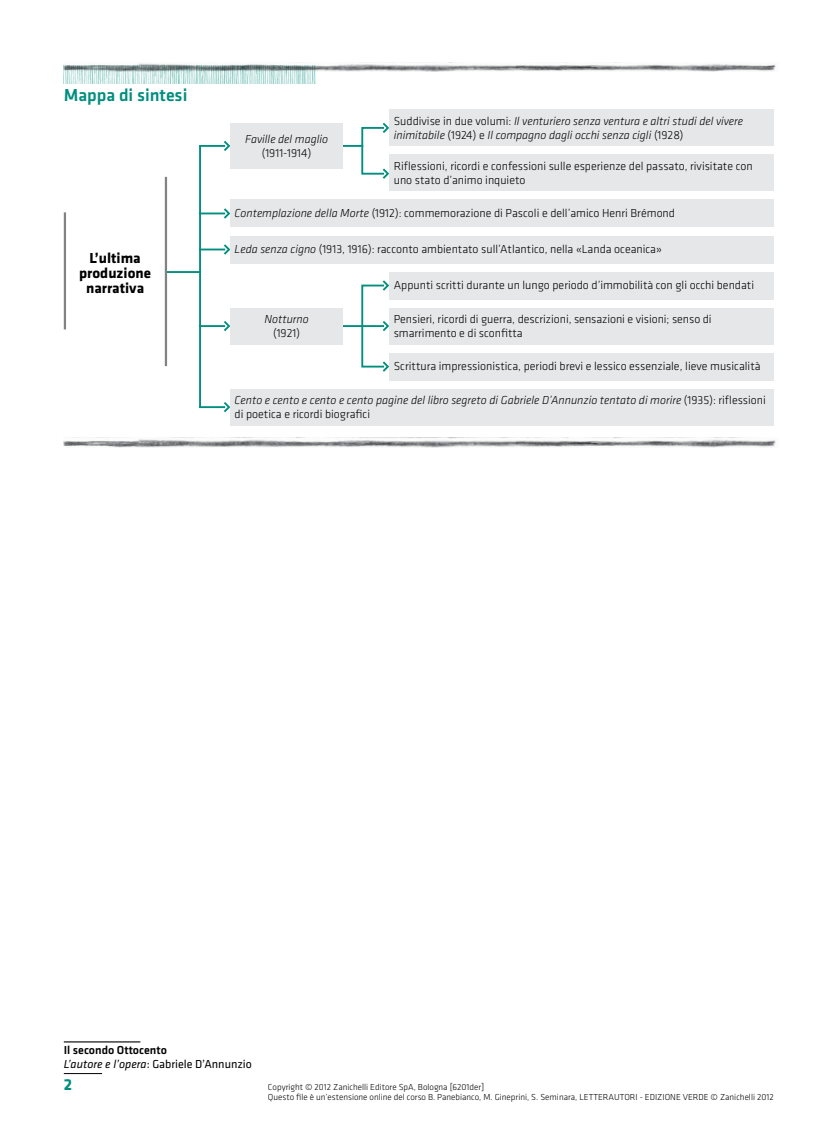
<style>
.page{position:relative;width:838px;height:1132px;background:#fff}
.page>*{position:absolute;margin:0;border:0;box-sizing:border-box;transform-origin:0 0}
.t1{font:500 18px "Klavika";color:#008e7f}
.t2{font:700 16.5px "Klavika";color:#008e7f}
.t3{font:700 15px/15px "Klavika";color:#000;text-align:center}
.t4{font:300 12px/13.5px "Klavika";color:#000}
.t5{font:italic 300 12px/13.5px "Klavika";color:#000}
.t6{font:12px/13.5px "Klavika";color:#000}
.t7{font:300 9px/10.5px "Klavika";color:#000}
.s1{font-style:normal}
.s2{font-style:italic}
.s3{font-weight:500}
</style>
<div class="page">
<hr style="left:64px;top:1040px;width:76px;height:2px;background:#000">
<hr style="left:64px;top:1072px;width:38px;height:1px;background:#000">
<img style="left:64px;top:72px;width:251px;height:12px">
<img style="left:64px;top:438px;width:712px;height:9px">
<img style="left:64px;top:62px;width:712px;height:10px">
<hr style="left:167px;top:271px;width:33px;height:2px;background:#008e7f">
<hr style="left:64px;top:212px;width:2px;height:117px;background:#808285">
<hr style="left:165px;top:177px;width:2px;height:189px;background:#808285">
<hr style="left:362px;top:325px;width:22px;height:2px;background:#008e7f">
<svg style="left:385px;top:322px;width:4px;height:9px"></svg>
<div style="left:361px;top:284px;width:24px;height:83px;border:2px solid #008e7f"></div>
<svg style="left:383px;top:361px;width:6px;height:10px"></svg>
<div style="left:361px;top:127px;width:24px;height:47px;border:2px solid #008e7f"></div>
<svg style="left:383px;top:168px;width:6px;height:11px"></svg>
<svg style="left:383px;top:280px;width:6px;height:10px"></svg>
<svg style="left:383px;top:123px;width:6px;height:10px"></svg>
<hr style="left:199px;top:145px;width:2px;height:263px;background:#008e7f">
<hr style="left:199px;top:325px;width:26px;height:2px;background:#008e7f">
<svg style="left:224px;top:321px;width:6px;height:10px"></svg>
<hr style="left:199px;top:145px;width:26px;height:2px;background:#008e7f">
<svg style="left:224px;top:141px;width:6px;height:10px"></svg>
<hr style="left:199px;top:212px;width:26px;height:2px;background:#008e7f">
<svg style="left:224px;top:208px;width:6px;height:10px"></svg>
<hr style="left:199px;top:248px;width:26px;height:2px;background:#008e7f">
<svg style="left:224px;top:244px;width:6px;height:10px"></svg>
<hr style="left:199px;top:406px;width:26px;height:2px;background:#008e7f">
<svg style="left:224px;top:402px;width:6px;height:10px"></svg>
<div style="left:230px;top:200px;width:544px;height:27px;background:#e6e7e8"></div>
<div style="left:230px;top:236px;width:544px;height:27px;background:#e6e7e8"></div>
<div style="left:230px;top:389px;width:544px;height:36px;background:#e6e7e8"></div>
<div style="left:389px;top:308px;width:385px;height:36px;background:#e6e7e8"></div>
<div style="left:389px;top:272px;width:385px;height:27px;background:#e6e7e8"></div>
<div style="left:389px;top:110px;width:385px;height:36px;background:#e6e7e8"></div>
<div style="left:389px;top:353px;width:385px;height:27px;background:#e6e7e8"></div>
<div style="left:389px;top:155px;width:385px;height:36px;background:#e6e7e8"></div>
<hr style="left:327px;top:325px;width:36px;height:2px;background:#008e7f">
<hr style="left:327px;top:145px;width:36px;height:2px;background:#008e7f">
<div style="left:230px;top:308px;width:113px;height:36px;background:#e6e7e8"></div>
<div style="left:230px;top:123px;width:113px;height:45px;background:#e6e7e8"></div>
<h1 class="t1" style="left:64px;top:85px;width:125px">Mappa di sintesi</h1>
<p class="t3" style="left:79px;top:250px;width:73px">L’ultima produzione narrativa</p>
<p class="t5" style="left:245px;top:132px;width:84px">Faville del maglio</p>
<p class="t4" style="left:262px;top:146px;width:51px">(1911-1914)</p>
<p class="t5" style="left:394px;top:114px;width:351px"><span class="s1">Suddivise in due volumi:</span> Il venturiero senza ventura e altri studi del vivere inimitabile <span class="s1">(1924) e</span> Il compagno dagli occhi senza cigli <span class="s1">(1928)</span></p>
<p class="t4" style="left:394px;top:159px;width:360px">Riflessioni, ricordi e confessioni sulle esperienze del passato, rivisitate con uno stato d’animo inquieto</p>
<p class="t4" style="left:234px;top:207px;width:442px"><span class="s2">Contemplazione della Morte</span> (1912): commemorazione di Pascoli e dell’amico Henri Brémond</p>
<p class="t4" style="left:234px;top:243px;width:429px"><span class="s2">Leda senza cigno</span> (1913, 1916): racconto ambientato sull’Atlantico, nella «Landa oceanica»</p>
<p class="t5" style="left:264px;top:312px;width:46px">Notturno</p>
<p class="t4" style="left:273px;top:326px;width:28px">(1921)</p>
<p class="t4" style="left:394px;top:279px;width:362px">Appunti scritti durante un lungo periodo d’immobilità con gli occhi bendati</p>
<p class="t4" style="left:394px;top:312px;width:319px">Pensieri, ricordi di guerra, descrizioni, sensazioni e visioni; senso di smarrimento e di sconfitta</p>
<p class="t4" style="left:394px;top:360px;width:368px">Scrittura impressionistica, periodi brevi e lessico essenziale, lieve musicalità</p>
<p class="t5" style="left:234px;top:393px;width:533px">Cento e cento e cento e cento pagine del libro segreto di Gabriele D’Annunzio tentato di morire <span class="s1">(1935): riflessioni di poetica e ricordi biografici</span></p>
<p class="t6" style="left:64px;top:1043px;width:190px"><span class="s3">Il secondo Ottocento<br></span><span class="s2">L’autore e l’opera</span>: Gabriele D’Annunzio</p>
<h2 class="t2" style="left:64px;top:1075px;width:10px">2</h2>
<p class="t7" style="left:268px;top:1081px;width:392px">Copyright © 2012 Zanichelli Editore SpA, Bologna [6201der]<br>Questo file è un’estensione online del corso B. Panebianco, M. Gineprini, S. Seminara, LETTERAUTORI - edizio</p>
<p class="t7" style="left:670px;top:1091px;width:105px">ne verde © Zanichelli 2012</p>
</div>
